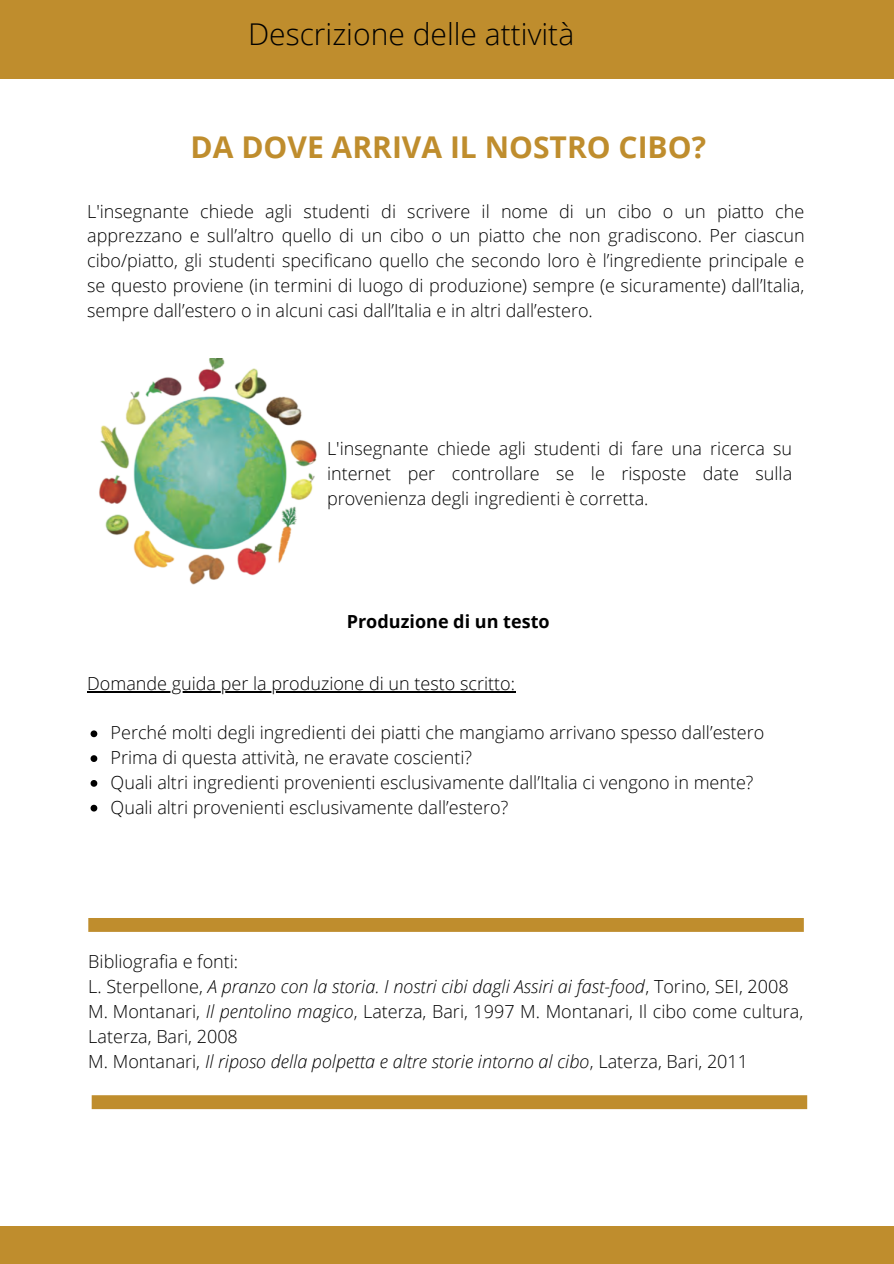
<style>
.page{position:relative;width:894px;height:1264px;background:#fff}
.page>*{position:absolute;margin:0;border:0;box-sizing:border-box;transform-origin:0 0}
.t1{font:700 30px "Open Sans";color:#bf8d2d}
.t2{font:300 30px "Open Sans";color:#000}
.t3{font:300 18px/24.8px "Open Sans";color:#000}
.t4{font:700 18px "Open Sans";color:#000}
.s1{font-style:italic}
</style>
<div class="page">
<div style="left:0;top:1226px;width:893px;height:37px;background:#bf8d2d"></div>
<div style="left:0;top:0;width:893px;height:78px;background:#bf8d2d"></div>
<img style="left:99px;top:358px;width:218px;height:227px">
<svg style="left:90px;top:730px;width:7px;height:7px"></svg>
<svg style="left:90px;top:755px;width:7px;height:7px"></svg>
<svg style="left:90px;top:780px;width:7px;height:6px"></svg>
<svg style="left:90px;top:804px;width:7px;height:7px"></svg>
<hr style="left:87px;top:691px;width:428px;height:1px;background:#000">
<div style="left:88px;top:918px;width:715px;height:13px;background:#bf8d2d"></div>
<svg style="left:92px;top:1095px;width:715px;height:14px;background:#c08e30"></svg>
<h1 class="t2" style="left:248px;top:13px;width:328px">Descrizione delle attività</h1>
<h1 class="t1" style="left:190px;top:126px;width:517px">DA DOVE ARRIVA IL NOSTRO CIBO?</h1>
<p class="t3" style="left:87px;top:198px;width:718px;text-align:justify">L'insegnante chiede agli studenti di scrivere il nome di un cibo o un piatto che apprezzano e sull’altro quello di un cibo o un piatto che non gradiscono. Per ciascun cibo/piatto, gli studenti specificano quello che secondo loro è l’ingrediente principale e se questo proviene (in termini di luogo di produzione) sempre (e sicuramente) dall’Italia, sempre dall’estero o in alcuni casi dall’Italia e in altri dall’estero.</p>
<p class="t3" style="left:327px;top:436px;width:466px;text-align:justify">L'insegnante chiede agli studenti di fare una ricerca su internet per controllare se le risposte date sulla provenienza degli ingredienti è corretta.</p>
<p class="t4" style="left:347px;top:609px;width:204px">Produzione di un testo</p>
<p class="t3" style="left:87px;top:670px;width:429px">Domande guida per la produzione di un testo scritto:</p>
<p class="t3" style="left:111px;top:720px;width:655px">Perché molti degli ingredienti dei piatti che mangiamo arrivano spesso dall’estero Prima di questa attività, ne eravate coscienti?<br>Quali altri ingredienti provenienti esclusivamente dall’Italia ci vengono in mente?<br>Quali altri provenienti esclusivamente dall’estero?</p>
<p class="t3" style="left:88px;top:949px;width:716px">Bibliografia e fonti:<br>L. Sterpellone, <span class="s1">A pranzo con la storia. I nostri cibi dagli Assiri ai fast-food</span>, Torino, SEI, 2008<br>M. Montanari, <span class="s1">Il pentolino magico</span>, Laterza, Bari, 1997 M. Montanari, Il cibo come cultura, Laterza, Bari, 2008<br>M. Montanari, <span class="s1">Il riposo della polpetta e altre storie intorno al cibo</span>, Laterza, Bari, 2011</p>
</div>
